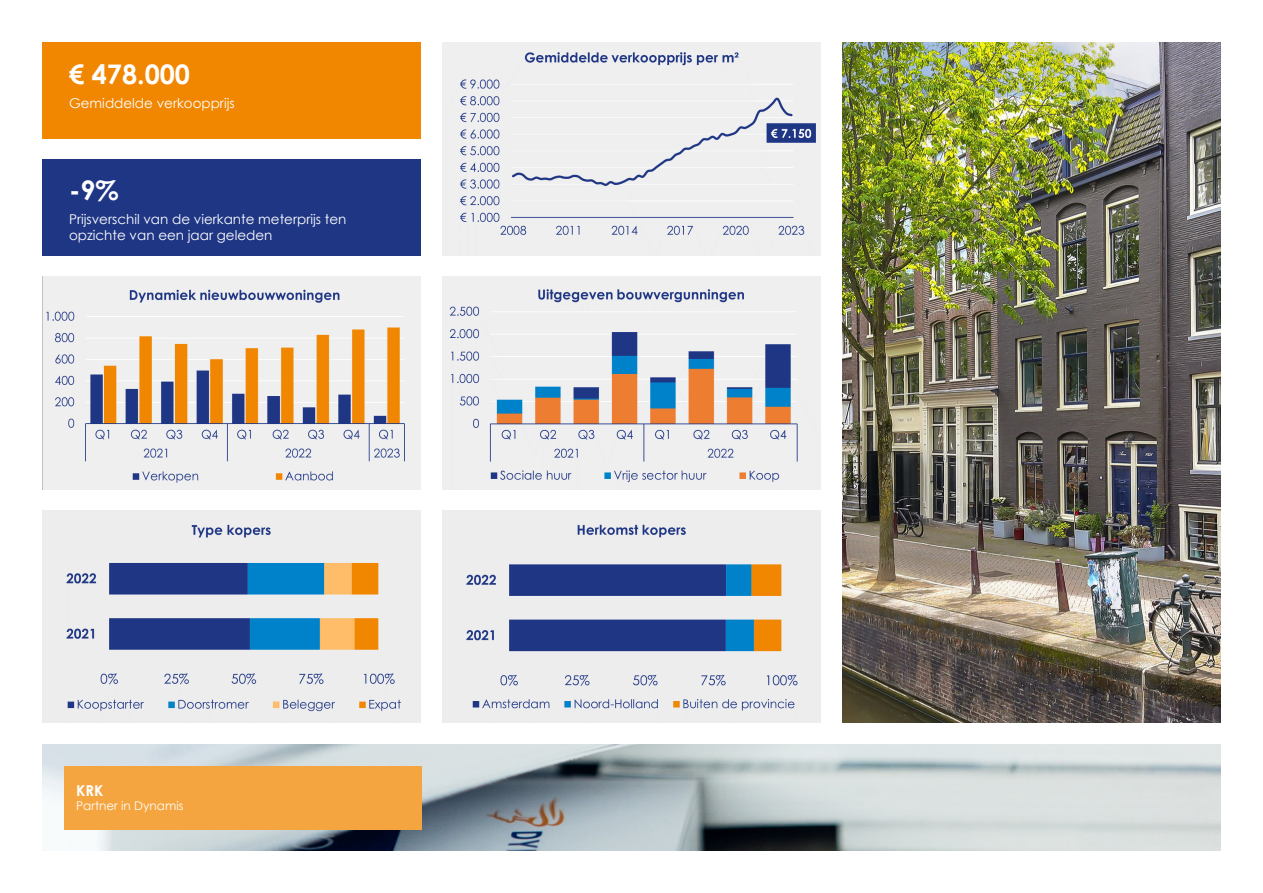
<style>
.page{position:relative;width:1263px;height:893px;background:#fff}
.page>*{position:absolute;margin:0;border:0;box-sizing:border-box;transform-origin:0 0}
.t1{font:700 27px "Century Gothic";color:#fff}
.t2{font:700 15px "Century Gothic";color:#fff}
.t3{font:13.5px/16.2px "Century Gothic";color:#fff}
.t4{font:12px "Century Gothic";color:#fff}
</style>
<div class="page">
<img style="left:43px;top:745px;width:1177px;height:105px">
<div style="left:64px;top:766px;width:357px;height:63px;background:#f5a540"></div>
<img style="left:842px;top:43px;width:378px;height:680px">
<div style="left:43px;top:43px;width:378px;height:96px;background:#f18700"></div>
<div style="left:43px;top:159px;width:378px;height:96px;background:#1f3685"></div>
<img style="left:43px;top:276px;width:378px;height:213px">
<img style="left:43px;top:510px;width:378px;height:213px">
<img style="left:442px;top:43px;width:378px;height:212px">
<img style="left:442px;top:276px;width:378px;height:213px">
<img style="left:442px;top:510px;width:378px;height:213px">
<h1 class="t1" style="left:69px;top:53px;width:122px">€ 478.000</h1>
<p class="t3" style="left:69px;top:94px;width:167px">Gemiddelde verkoopprijs</p>
<h1 class="t1" style="left:69px;top:170px;width:51px">-9%</h1>
<p class="t3" style="left:69px;top:211px;width:279px">Prijsverschil van de vierkante meterprijs ten opzichte van een jaar geleden</p>
<p class="t2" style="left:76px;top:779px;width:29px">KRK</p>
<p class="t4" style="left:76px;top:798px;width:109px">Partner in Dynamis</p>
</div>
